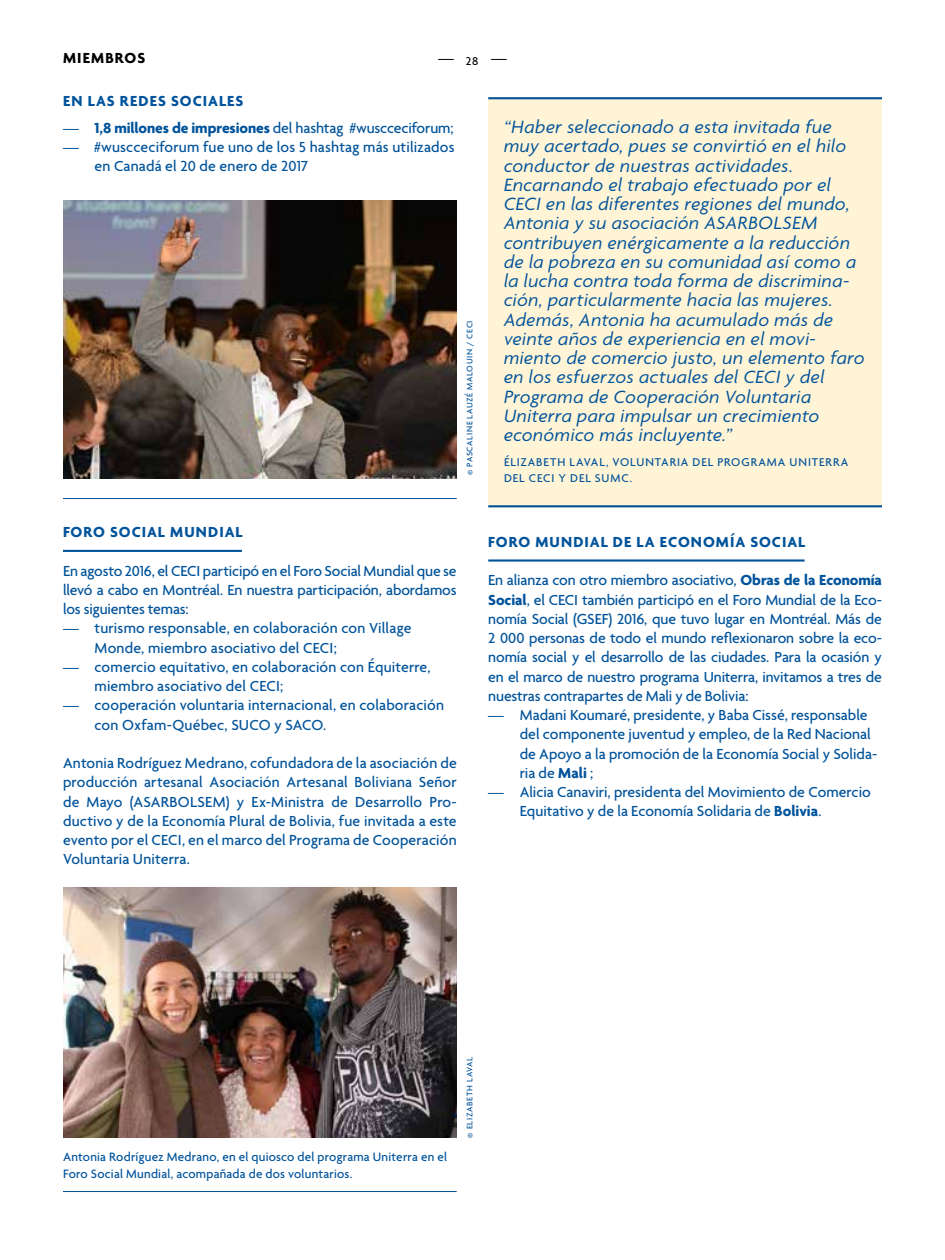
<style>
.page{position:relative;width:945px;height:1260px;background:#fff}
.page>*{position:absolute;margin:0;border:0;box-sizing:border-box;transform-origin:0 0}
.t1{font:italic 19.25px/19.2px "Agenda";letter-spacing:.02em;color:#00539b}
.t2{font:500 15.75px/19.2px "Agenda";letter-spacing:.005em;color:#00539b}
.t3{font:700 15.75px "Agenda";letter-spacing:.06em;color:#00539b}
.t4{font:700 15.75px "Agenda";letter-spacing:.075em;color:#000}
.t5{font:500 15.75px "Agenda";color:#000}
.t6{font:500 13.12px/16.6px "Agenda";letter-spacing:.015em;color:#00539b}
.t7{font:500 12.25px/15.8px "Agenda";letter-spacing:.075em;color:#00539b}
.t8{font:500 8.75px "Agenda";letter-spacing:.07em;color:#00539b}
.s1{font-weight:700}
</style>
<div class="page">
<hr style="left:63px;top:550px;width:179px;height:2px;background:#00539b">
<hr style="left:488px;top:559px;width:317px;height:3px;background:#00539b">
<div style="left:488px;top:97px;width:394px;height:410px;background:#fff4d5"></div>
<hr style="left:488px;top:505px;width:394px;height:2px;background:#00539b">
<hr style="left:488px;top:97px;width:394px;height:2px;background:#00539b">
<img style="left:63px;top:200px;width:394px;height:279px">
<hr style="left:63px;top:498px;width:394px;height:1px;background:#00539b">
<hr style="left:63px;top:1191px;width:394px;height:1px;background:#00539b">
<img style="left:63px;top:887px;width:394px;height:251px">
<p class="t4" style="left:63px;top:49px;width:84px">MIEMBROS</p>
<p class="t5" style="left:438px;top:49px;width:70px">— <sub>28</sub> —</p>
<p class="t3" style="left:63px;top:92px;width:182px">EN LAS REDES SOCIALES</p>
<p class="t2" style="left:63px;top:119px;width:392px">— - <span class="s1">1,8 millones de impresiones</span> del hashtag #wuscceciforum;</p>
<p class="t2" style="left:94px;top:139px;width:362px;text-indent:-32px">— - #wuscceciforum fue uno de los 5 hashtag más utilizados en Canadá el 20 de enero de 2017</p>
<p class="t8" style="left:465px;top:475px;width:156px;rotate:-90deg">© PASCALINE LAUZÉ MALOUIN / CECI</p>
<p class="t1" style="left:504px;top:117px;width:362px">“Haber seleccionado a esta invitada fue muy acertado, pues se convirtió en el hilo conductor de nuestras actividades.<br>Encarnando el trabajo efectuado por el CECI en las diferentes regiones del mundo, Antonia y su asociación ASARBOLSEM contribuyen enérgicamente a la reducción de la pobreza en su comunidad así como a la lucha contra toda forma de discrimina&shy;ción, particularmente hacia las mujeres.<br>Además, Antonia ha acumulado más de veinte años de experiencia en el movi&shy;miento de comercio justo, un elemento faro en los esfuerzos actuales del CECI y del Programa de Cooperación Voluntaria Uniterra para impulsar un crecimiento económico más incluyente.”</p>
<p class="t7" style="left:504px;top:455px;width:346px">ÉLIZABETH LAVAL, VOLUNTARIA DEL PROGRAMA UNITERRA<br>DEL CECI Y DEL SUMC.</p>
<p class="t3" style="left:63px;top:524px;width:181px">FORO SOCIAL MUNDIAL</p>
<p class="t2" style="left:63px;top:562px;width:395px;text-align:justify">En agosto 2016, el CECI participó en el Foro Social Mundial que se llevó a cabo en Montréal. En nuestra participación, abordamos los siguientes temas:</p>
<p class="t2" style="left:94px;top:620px;width:318px;text-indent:-32px">— - turismo responsable, en colaboración con Village<br>Monde, miembro asociativo del CECI;</p>
<p class="t2" style="left:94px;top:658px;width:338px;text-indent:-32px">— - comercio equitativo, en colaboración con Équiterre, miembro asociativo del CECI;</p>
<p class="t2" style="left:94px;top:697px;width:351px;text-indent:-32px">— - cooperación voluntaria internacional, en colaboración con Oxfam-Québec, SUCO y SACO.</p>
<p class="t2" style="left:63px;top:755px;width:395px;text-align:justify">Antonia Rodríguez Medrano, cofundadora de la asociación de producción artesanal Asociación Artesanal Boliviana Señor de Mayo (ASARBOLSEM) y Ex-Ministra de Desarrollo Pro&shy;ductivo y de la Economía Plural de Bolivia, fue invitada a este evento por el CECI, en el marco del Programa de Cooperación Voluntaria Uniterra.</p>
<p class="t3" style="left:488px;top:533px;width:319px">FORO MUNDIAL DE LA ECONOMÍA SOCIAL</p>
<p class="t2" style="left:488px;top:572px;width:395px;text-align:justify">En alianza con otro miembro asociativo, <span class="s1">Obras de la Economía Social</span>, el CECI también participó en el Foro Mundial de la Eco&shy;nomía Social (GSEF) 2016, que tuvo lugar en Montréal. Más de 2 000 personas de todo el mundo reflexionaron sobre la eco&shy;nomía social y el desarrollo de las ciudades. Para la ocasión y en el marco de nuestro programa Uniterra, invitamos a tres de nuestras contrapartes de Mali y de Bolivia:</p>
<p class="t2" style="left:520px;top:706px;width:359px;text-indent:-32px">— - Madani Koumaré, presidente, y Baba Cissé, responsable del componente juventud y empleo, de la Red Nacional de Apoyo a la promoción de la Economía Social y Solida&shy;ria de <span class="s1">Mali</span> ;</p>
<p class="t2" style="left:520px;top:783px;width:353px;text-indent:-32px">— - Alicia Canaviri, presidenta del Movimiento de Comercio<br>Equitativo y de la Economía Solidaria de <span class="s1">Bolivia</span>.</p>
<p class="t6" style="left:63px;top:1149px;width:386px">Antonia Rodríguez Medrano, en el quiosco del programa Uniterra en el<br>Foro Social Mundial, acompañada de dos voluntarios.</p>
<p class="t8" style="left:465px;top:1138px;width:82px;rotate:-90deg">© ELIZABETH LAVAL</p>
</div>
